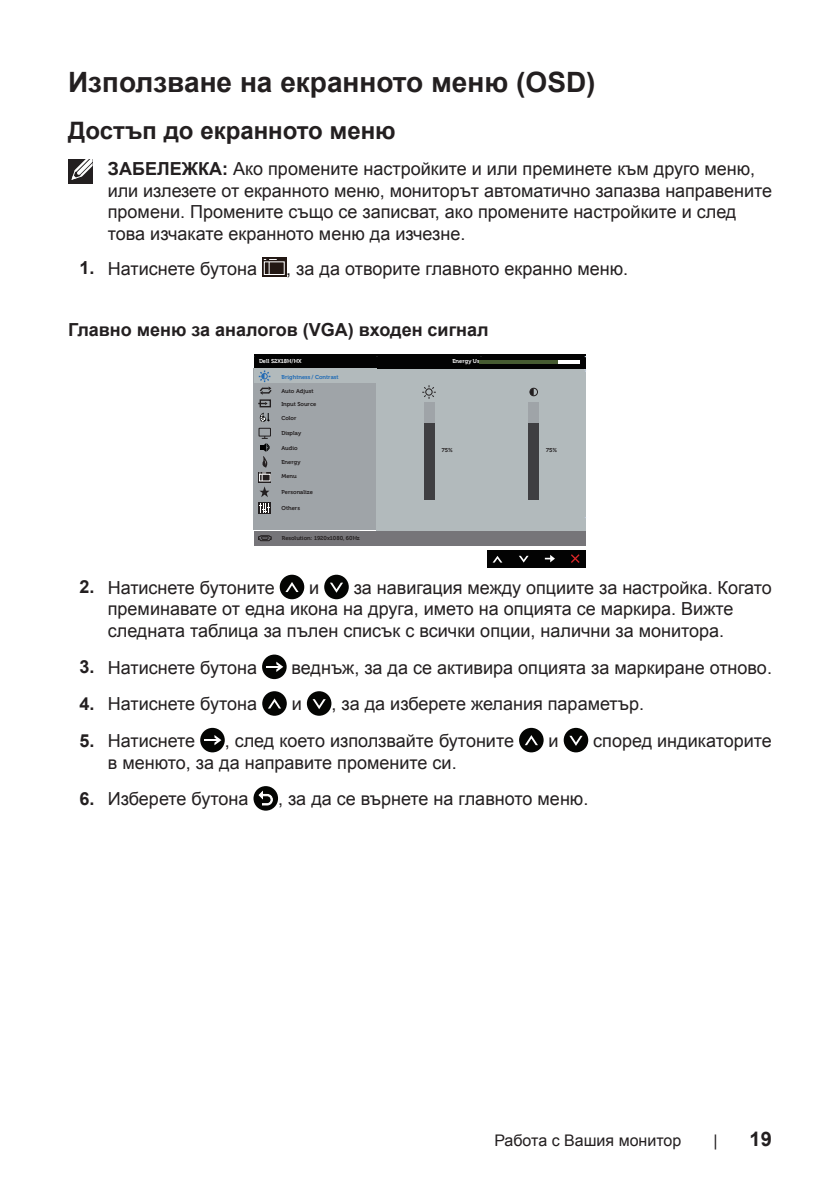
<style>
.page{position:relative;width:840px;height:1191px;background:#fff}
.page>*{position:absolute;margin:0;border:0;box-sizing:border-box;transform-origin:0 0}
.Head_2{font:700 28px "Arial";color:#231f20}
.Head_3{font:700 24px "Arial";color:#231f20}
.t1{font:700 20px "Arial";color:#231f20}
.text{font:18px/21.6px "Arial";color:#231f20}
.text-2{font:700 18px "Arial";color:#231f20}
.t2{font:16px "Arial";color:#231f20}
.t3{font:700 5.6px "Museo For Dell";color:#231f20}
.t4{font:700 5.6px "Museo For Dell";color:#fff}
.t5{font:700 5.6px "Museo For Dell";color:#1f6bb5}
.s1{font-weight:700}
</style>
<div class="page">
<div style="left:68px;top:159px;width:24px;height:24px;background:#231f20"></div>
<svg style="left:71px;top:159px;width:22px;height:22px"></svg>
<div style="left:262px;top:257px;width:24px;height:20px;background:#221713"></div>
<svg style="left:263px;top:259px;width:22px;height:16px"></svg>
<div style="left:254px;top:354px;width:331px;height:14px;background:#030303"></div>
<div style="left:254px;top:368px;width:123px;height:162px;background:#9fa4a8"></div>
<div style="left:376px;top:369px;width:209px;height:161px;background:#b2babc"></div>
<div style="left:254px;top:530px;width:331px;height:15px;background:#767579"></div>
<hr style="left:479px;top:360px;width:100px;height:3px;background:#fff">
<hr style="left:479px;top:360px;width:78px;height:3px;background:#465b31">
<div style="left:259px;top:399px;width:12px;height:8px;border:1px solid #231f20"></div>
<svg style="left:258px;top:402px;width:9px;height:3px"></svg>
<div style="left:258px;top:502px;width:13px;height:12px;background:#231f20"></div>
<svg style="left:259px;top:503px;width:11px;height:10px"></svg>
<div style="left:258px;top:472px;width:13px;height:10px;background:#545151"></div>
<div style="left:259px;top:474px;width:11px;height:7px;border:1px solid #fff"></div>
<div style="left:258px;top:427px;width:13px;height:10px;border:1px solid #231f20"></div>
<svg style="left:258px;top:535px;width:13px;height:6px"></svg>
<svg style="left:259px;top:412px;width:10px;height:10px"></svg>
<div style="left:487px;top:550px;width:98px;height:18px;background:#030303"></div>
<svg style="left:493px;top:556px;width:9px;height:6px"></svg>
<svg style="left:519px;top:556px;width:9px;height:6px"></svg>
<svg style="left:544px;top:555px;width:10px;height:7px"></svg>
<svg style="left:571px;top:554px;width:9px;height:9px"></svg>
<svg style="left:259px;top:436px;width:10px;height:61px"></svg>
<div style="left:424px;top:402px;width:11px;height:97px;background:#9fa4a8"></div>
<div style="left:424px;top:423px;width:11px;height:76px;background:#3f3f42"></div>
<div style="left:528px;top:402px;width:11px;height:97px;background:#9fa4a8"></div>
<div style="left:528px;top:423px;width:11px;height:76px;background:#3f3f42"></div>
<svg style="left:422px;top:385px;width:13px;height:14px"></svg>
<div style="left:529px;top:388px;width:8px;height:8px;border:1px solid #231f20;border-radius:50%"></div>
<svg style="left:529px;top:388px;width:4px;height:8px"></svg>
<div style="left:254px;top:368px;width:122px;height:14px;background:#b2babc"></div>
<svg style="left:258px;top:370px;width:15px;height:25px"></svg>
<div style="left:279px;top:575px;width:25px;height:24px;background:#040503;border-radius:50%"></div>
<svg style="left:285px;top:582px;width:13px;height:10px"></svg>
<div style="left:324px;top:575px;width:24px;height:24px;background:#040503;border-radius:50%"></div>
<svg style="left:330px;top:582px;width:13px;height:11px"></svg>
<div style="left:262px;top:654px;width:24px;height:25px;background:#040503;border-radius:50%"></div>
<svg style="left:266px;top:661px;width:17px;height:11px"></svg>
<div style="left:262px;top:691px;width:24px;height:24px;background:#040503;border-radius:50%"></div>
<svg style="left:268px;top:698px;width:13px;height:10px"></svg>
<div style="left:307px;top:691px;width:24px;height:24px;background:#040503;border-radius:50%"></div>
<svg style="left:312px;top:699px;width:13px;height:10px"></svg>
<div style="left:200px;top:728px;width:25px;height:24px;background:#040503;border-radius:50%"></div>
<svg style="left:204px;top:735px;width:17px;height:10px"></svg>
<div style="left:519px;top:728px;width:24px;height:24px;background:#040503;border-radius:50%"></div>
<svg style="left:525px;top:735px;width:12px;height:10px"></svg>
<div style="left:563px;top:728px;width:25px;height:24px;background:#040503;border-radius:50%"></div>
<svg style="left:569px;top:736px;width:13px;height:10px"></svg>
<div style="left:253px;top:786px;width:25px;height:24px;background:#040503;border-radius:50%"></div>
<svg style="left:258px;top:790px;width:15px;height:15px"></svg>
<p class="Head_2" style="left:68px;top:64px;width:528px">Използване на екранното меню (OSD)</p>
<p class="Head_3" style="left:68px;top:115px;width:329px">Достъп до екранното меню</p>
<p class="text" style="left:108px;top:158px;width:665px"><span class="s1">ЗАБЕЛЕЖКА:</span> Ако промените настройките и или преминете към друго меню, или излезете от екранното меню, мониторът автоматично запазва направените промени. Промените също се записват, ако промените настройките и след това изчакате екранното меню да изчезне.</p>
<p class="text" style="left:79px;top:258px;width:179px"><span class="s1">1.</span> Натиснете бутона</p>
<p class="text" style="left:286px;top:258px;width:343px">, за да отворите главното екранно меню.</p>
<p class="text-2" style="left:68px;top:318px;width:421px">Главно меню за аналогов (VGA) входен сигнал</p>
<p class="t4" style="left:259px;top:358px;width:44px">Dell S2X18H/HX</p>
<p class="t4" style="left:452px;top:358px;width:32px">Energy Use</p>
<p class="t3" style="left:281px;top:387px;width:33px">Auto Adjust</p>
<p class="t5" style="left:281px;top:374px;width:58px">Brightness / Contrast</p>
<p class="t3" style="left:281px;top:400px;width:36px">Input Source</p>
<p class="t3" style="left:281px;top:415px;width:17px">Color</p>
<p class="t3" style="left:281px;top:430px;width:21px">Display</p>
<p class="t3" style="left:281px;top:458px;width:21px">Energy</p>
<p class="t3" style="left:281px;top:473px;width:17px">Menu</p>
<p class="t3" style="left:281px;top:489px;width:33px">Personalize</p>
<p class="t3" style="left:281px;top:505px;width:20px">Others</p>
<p class="t3" style="left:281px;top:444px;width:18px">Audio</p>
<p class="t3" style="left:282px;top:535px;width:79px">Resolution: 1920x1080, 60Hz</p>
<p class="t3" style="left:441px;top:447px;width:13px">75%</p>
<p class="t3" style="left:545px;top:447px;width:13px">75%</p>
<p class="text" style="left:79px;top:577px;width:197px"><span class="s1">2.</span> Натиснете бутоните</p>
<p class="text" style="left:309px;top:577px;width:12px">и</p>
<p class="text" style="left:108px;top:577px;width:665px;text-indent:246px">за навигация между опциите за настройка. Когато преминавате от една икона на друга, името на опцията се маркира. Вижте следната таблица за пълен списък с всички опции, налични за монитора.</p>
<p class="text" style="left:79px;top:657px;width:179px"><span class="s1">3.</span> Натиснете бутона</p>
<p class="text" style="left:291px;top:657px;width:481px">веднъж, за да се активира опцията за маркиране отново.</p>
<p class="text" style="left:79px;top:693px;width:179px"><span class="s1">4.</span> Натиснете бутона</p>
<p class="text" style="left:291px;top:693px;width:12px">и</p>
<p class="text" style="left:331px;top:693px;width:314px">, за да изберете желания параметър.</p>
<p class="text" style="left:79px;top:730px;width:117px"><span class="s1">5.</span> Натиснете</p>
<p class="text" style="left:225px;top:730px;width:290px">, след което използвайте бутоните</p>
<p class="text" style="left:548px;top:730px;width:12px">и</p>
<p class="text" style="left:593px;top:730px;width:180px">според индикаторите</p>
<p class="text" style="left:108px;top:751px;width:350px">в менюто, за да направите промените си.</p>
<p class="text" style="left:79px;top:788px;width:170px"><span class="s1">6.</span> Изберете бутона</p>
<p class="text" style="left:278px;top:788px;width:312px">, за да се върнете на главното меню.</p>
<p class="t2" style="left:494px;top:1129px;width:188px">Работа с Вашия монитор</p>
<p class="t2" style="left:713px;top:1129px;width:6px">|</p>
<p class="t1" style="left:749px;top:1125px;width:24px">19</p>
</div>
